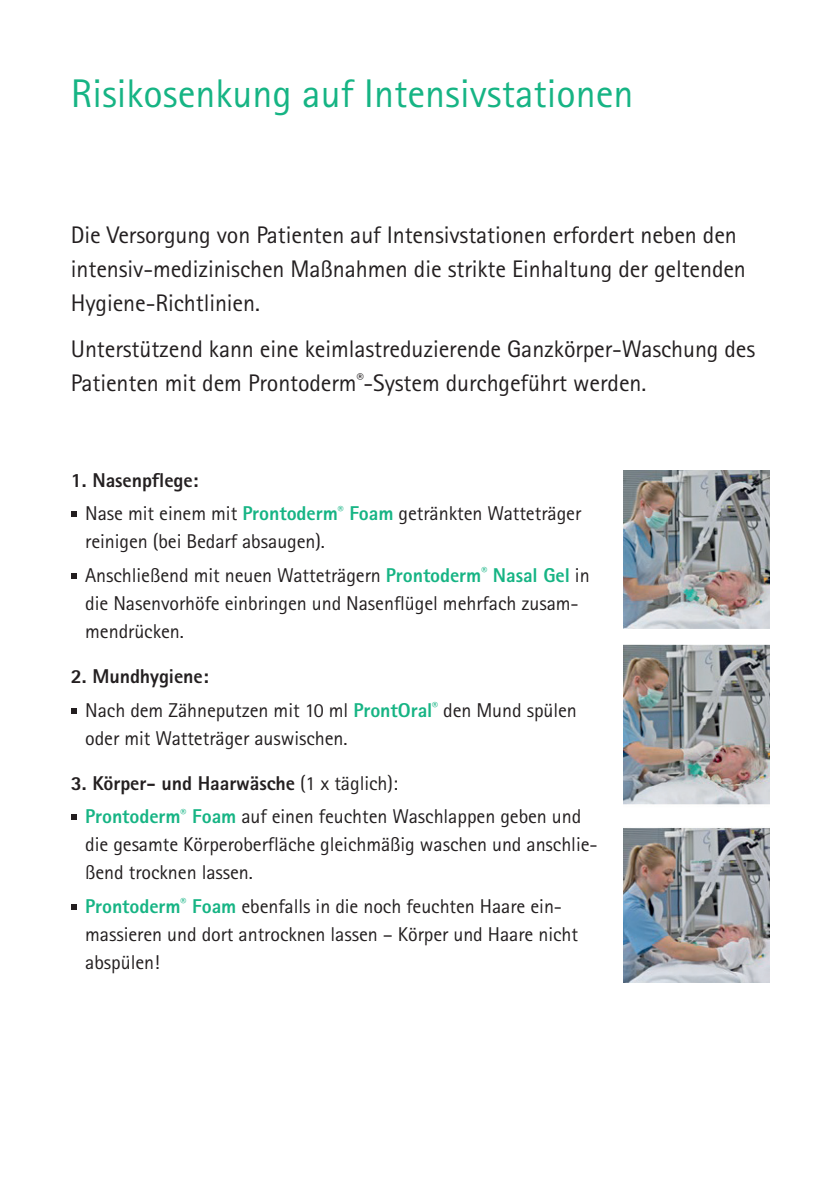
<style>
.page{position:relative;width:840px;height:1191px;background:#fff}
.page>*{position:absolute;margin:0;border:0;box-sizing:border-box;transform-origin:0 0}
.t1{font:40px "Rotis Sans Serif Pro";color:#16b484}
.t2{font:24px/34px "Rotis Sans Serif Pro";letter-spacing:-.005em;color:#231f20}
.t3{font:20px/33.6px "Rotis Sans Serif Pro";letter-spacing:-.005em;color:#231f20}
.s1{font-weight:800}
.s2{font-weight:800;color:#16b484}
</style>
<div class="page">
<svg style="left:71px;top:511px;width:6px;height:6px"></svg>
<svg style="left:71px;top:573px;width:6px;height:5px"></svg>
<svg style="left:71px;top:708px;width:6px;height:5px"></svg>
<svg style="left:71px;top:814px;width:6px;height:6px"></svg>
<svg style="left:71px;top:904px;width:6px;height:6px"></svg>
<img style="left:623px;top:470px;width:145px;height:512px">
<h1 class="t1" style="left:71px;top:70px;width:564px">Risikosenkung auf Intensivstationen</h1>
<p class="t2" style="left:71px;top:218px;width:676px">Die Versorgung von Patienten auf Intensivstationen erfordert neben den intensiv-medizinischen Maßnahmen die strikte Einhaltung der geltenden<br>Hygiene-Richtlinien.</p>
<p class="t2" style="left:71px;top:332px;width:685px">Unterstützend kann eine keimlastreduzierende Ganzkörper-Waschung des<br>Patienten mit dem Prontoderm<sup>®</sup>-System durchgeführt werden.</p>
<p class="t3" style="left:85px;top:463px;width:497px;text-indent:-14px"><span class="s1">1. Nasenpflege:<br></span>Nase mit einem mit <span class="s2">Prontoderm</span><sup>®</sup> <span class="s2">Foam</span> getränkten Watteträger</p>
<p class="t3" style="left:85px;top:525px;width:505px">reinigen (bei Bedarf absaugen).<br>Anschließend mit neuen Watteträgern <span class="s2">Prontoderm</span><sup>®</sup> <span class="s2">Nasal Gel</span> in</p>
<p class="t3" style="left:85px;top:589px;width:494px;line-height:28px">die Nasenvorhöfe einbringen und Nasenflügel mehrfach zusam&shy;mendrücken.</p>
<p class="t3" style="left:85px;top:659px;width:493px;text-indent:-14px"><span class="s1">2. Mundhygiene:<br></span>Nach dem Zähneputzen mit 10 ml <span class="s2">ProntOral</span><sup>®</sup> den Mund spülen</p>
<p class="t3" style="left:85px;top:721px;width:263px">oder mit Watteträger auswischen.</p>
<p class="t3" style="left:85px;top:766px;width:497px;text-indent:-14px"><span class="s1">3. Körper- und Haarwäsche</span> (1 x täglich):<br><span class="s2">Prontoderm</span><sup>®</sup> <span class="s2">Foam</span> auf einen feuchten Waschlappen geben und</p>
<p class="t3" style="left:85px;top:830px;width:513px;line-height:28px">die gesamte Körperoberfläche gleichmäßig waschen und anschlie&shy;ßend trocknen lassen.</p>
<p class="t3" style="left:85px;top:892px;width:494px;line-height:28px"><span class="s2">Prontoderm</span><sup>®</sup> <span class="s2">Foam</span> ebenfalls in die noch feuchten Haare ein&shy;massieren und dort antrocknen lassen – Körper und Haare nicht abspülen!</p>
</div>
